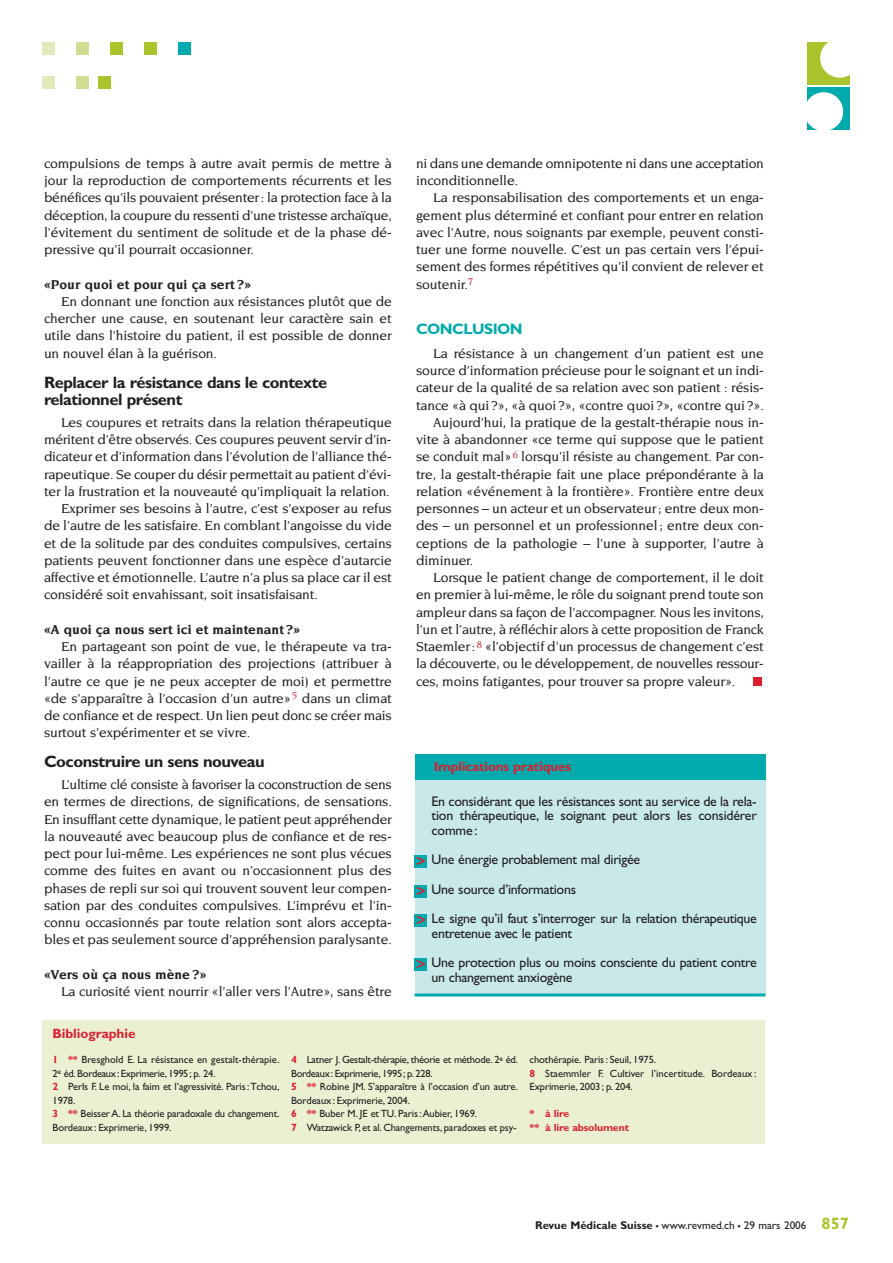
<style>
.page{position:relative;width:893px;height:1263px;background:#fff}
.page>*{position:absolute;margin:0;border:0;box-sizing:border-box;transform-origin:0 0}
.t1{font:700 16.5px/17.2px "Gill Sans";letter-spacing:-.03em;color:#231f20}
.t2{font:16.2px/29.4px "Insignia";color:#db1f31;text-align:justify}
.t3{font:700 15.15px "Gill Sans";letter-spacing:-.04em;color:#00aaad}
.t4{font:500 13.95px/17.2px "Novarese";letter-spacing:-.01em;color:#231f20;text-align:justify}
.t5{font:13.95px/29.4px "Gill Sans";letter-spacing:-.02em;color:#231f20}
.t6{font:700 13.95px "Novarese";color:#231f20}
.t7{font:700 13.5px "Gill Sans";letter-spacing:-.01em;color:#db1f31}
.t8{font:11.25px "Gill Sans";color:#231f20}
.t9{font:10.5px/13.5px "Gill Sans";letter-spacing:-.01em;color:#231f20}
.t10{font:700 10.5px/13.5px "Gill Sans";letter-spacing:-.01em;color:#db1f31}
.s1{font-weight:700;color:#db1f31}
.s2{font-weight:700}
.s3{font-weight:700;font-size:16.5px}
.s4{font-weight:700;font-size:16.5px;color:#acc42b}
</style>
<div class="page">
<svg style="left:838px;top:87px;width:12px;height:1px"></svg>
<div style="left:179px;top:43px;width:12px;height:12px;background:#00aaad"></div>
<div style="left:145px;top:43px;width:12px;height:12px;background:#acc42b"></div>
<div style="left:111px;top:43px;width:12px;height:12px;background:#acc42b"></div>
<div style="left:77px;top:43px;width:12px;height:12px;background:#d2dd93"></div>
<div style="left:43px;top:43px;width:12px;height:12px;background:#e2eabc"></div>
<div style="left:99px;top:77px;width:12px;height:12px;background:#acc42b"></div>
<div style="left:77px;top:77px;width:12px;height:12px;background:#d2dd93"></div>
<div style="left:43px;top:77px;width:12px;height:12px;background:#e2eabc"></div>
<div style="left:753px;top:677px;width:9px;height:8px;background:#db1f31"></div>
<div style="left:807px;top:43px;width:43px;height:42px;background:#acc42b"></div>
<div style="left:820px;top:38px;width:39px;height:40px;background:#fff;border-radius:50%"></div>
<div style="left:807px;top:88px;width:43px;height:42px;background:#00aaad"></div>
<div style="left:804px;top:92px;width:39px;height:39px;background:#fff;border-radius:50%"></div>
<div style="left:43px;top:1020px;width:722px;height:123px;background:#ebf0d2"></div>
<div style="left:415px;top:780px;width:350px;height:215px;background:#c8e8ea"></div>
<div style="left:415px;top:754px;width:350px;height:26px;background:#00aaad"></div>
<hr style="left:415px;top:993px;width:350px;height:3px;background:#00aaad">
<div style="left:415px;top:855px;width:12px;height:13px;background:#00aaad"></div>
<div style="left:415px;top:885px;width:12px;height:12px;background:#00aaad"></div>
<div style="left:415px;top:914px;width:12px;height:12px;background:#00aaad"></div>
<div style="left:415px;top:958px;width:12px;height:12px;background:#00aaad"></div>
<p class="t4" style="left:44px;top:155px;width:349px">compulsions de temps à autre avait permis de mettre à jour la reproduction de comportements récurrents et les bénéfices qu’ils pouvaient présenter: la protection face à la déception, la coupure du ressenti d’une tristesse archaïque, l’évitement du sentiment de solitude et de la phase dé&shy;pressive qu’il pourrait occasionner.</p>
<p class="t6" style="left:44px;top:279px;width:208px">«Pour quoi et pour qui ça sert ?»</p>
<p class="t4" style="left:44px;top:293px;width:349px;text-indent:17px">En donnant une fonction aux résistances plutôt que de chercher une cause, en soutenant leur caractère sain et utile dans l’histoire du patient, il est possible de donner un nouvel élan à la guérison.</p>
<p class="t1" style="left:44px;top:375px;width:285px">Replacer la résistance dans le contexte relationnel présent</p>
<p class="t4" style="left:61px;top:414px;width:332px">Les coupures et retraits dans la relation thérapeutique</p>
<p class="t4" style="left:44px;top:431px;width:349px">méritent d’être observés. Ces coupures peuvent servir d’in-</p>
<p class="t4" style="left:44px;top:449px;width:349px">dicateur et d’information dans l’évolution de l’alliance thé-</p>
<p class="t4" style="left:44px;top:466px;width:349px">rapeutique. Se couper du désir permettait au patient d’évi-</p>
<p class="t4" style="left:44px;top:483px;width:347px">ter la frustration et la nouveauté qu’impliquait la relation.</p>
<p class="t4" style="left:61px;top:500px;width:332px">Exprimer ses besoins à l’autre, c’est s’exposer au refus</p>
<p class="t4" style="left:44px;top:518px;width:349px">de l’autre de les satisfaire. En comblant l’angoisse du vide</p>
<p class="t4" style="left:44px;top:535px;width:349px">et de la solitude par des conduites compulsives, certains</p>
<p class="t4" style="left:44px;top:552px;width:349px">patients peuvent fonctionner dans une espèce d’autarcie</p>
<p class="t4" style="left:44px;top:569px;width:349px">affective et émotionnelle. L’autre n’a plus sa place car il est</p>
<p class="t4" style="left:44px;top:587px;width:275px">considéré soit envahissant, soit insatisfaisant.</p>
<p class="t6" style="left:44px;top:624px;width:258px">«A quoi ça nous sert ici et maintenant ?»</p>
<p class="t4" style="left:44px;top:638px;width:349px;text-indent:17px">En partageant son point de vue, le thérapeute va tra&shy;vailler à la réappropriation des projections (attribuer à l’autre ce que je ne peux accepter de moi) et permettre «de s’apparaître à l’occasion d’un autre»<sup>5</sup> dans un climat de confiance et de respect. Un lien peut donc se créer mais surtout s’expérimenter et se vivre.</p>
<p class="t1" style="left:44px;top:754px;width:222px">Coconstruire un sens nouveau</p>
<p class="t4" style="left:44px;top:776px;width:349px;text-indent:17px">L’ultime clé consiste à favoriser la coconstruction de sens en termes de directions, de significations, de sensations.<br>En insufflant cette dynamique, le patient peut appréhender la nouveauté avec beaucoup plus de confiance et de res&shy;pect pour lui-même. Les expériences ne sont plus vécues comme des fuites en avant ou n’occasionnent plus des phases de repli sur soi qui trouvent souvent leur compen&shy;sation par des conduites compulsives. L’imprévu et l’in&shy;connu occasionnés par toute relation sont alors accepta&shy;bles et pas seulement source d’appréhension paralysante.</p>
<p class="t6" style="left:44px;top:969px;width:164px">«Vers où ça nous mène ?»</p>
<p class="t4" style="left:61px;top:983px;width:332px">La curiosité vient nourrir «l’aller vers l’Autre», sans être</p>
<p class="t7" style="left:53px;top:1028px;width:85px">Bibliographie</p>
<p class="t4" style="left:416px;top:155px;width:349px">ni dans une demande omnipotente ni dans une acceptation inconditionnelle.</p>
<p class="t4" style="left:416px;top:190px;width:349px;text-indent:17px">La responsabilisation des comportements et un enga&shy;gement plus déterminé et confiant pour entrer en relation avec l’Autre, nous soignants par exemple, peuvent consti&shy;tuer une forme nouvelle. C’est un pas certain vers l’épui&shy;sement des formes répétitives qu’il convient de relever et soutenir.<sup>7</sup></p>
<p class="t3" style="left:416px;top:323px;width:108px">CONCLUSION</p>
<p class="t4" style="left:433px;top:345px;width:332px">La résistance à un changement d’un patient est une</p>
<p class="t4" style="left:416px;top:362px;width:349px">source d’information précieuse pour le soignant et un indi-</p>
<p class="t4" style="left:416px;top:380px;width:349px">cateur de la qualité de sa relation avec son patient : résis-</p>
<p class="t4" style="left:416px;top:397px;width:349px">tance «à qui ?», «à quoi ?», «contre quoi ?», «contre qui ?».</p>
<p class="t4" style="left:433px;top:414px;width:332px">Aujourd’hui, la pratique de la gestalt-thérapie nous in-</p>
<p class="t4" style="left:416px;top:431px;width:349px">vite à abandonner «ce terme qui suppose que le patient</p>
<p class="t4" style="left:416px;top:449px;width:349px">se conduit mal»<sup>6</sup> lorsqu’il résiste au changement. Par con-</p>
<p class="t4" style="left:416px;top:466px;width:349px">tre, la gestalt-thérapie fait une place prépondérante à la</p>
<p class="t4" style="left:416px;top:483px;width:349px">relation «événement à la frontière». Frontière entre deux</p>
<p class="t4" style="left:416px;top:500px;width:349px">personnes – un acteur et un observateur; entre deux mon-</p>
<p class="t4" style="left:416px;top:518px;width:349px">des – un personnel et un professionnel; entre deux con-</p>
<p class="t4" style="left:416px;top:535px;width:349px">ceptions de la pathologie – l’une à supporter, l’autre à</p>
<p class="t4" style="left:416px;top:552px;width:59px">diminuer.</p>
<p class="t4" style="left:433px;top:569px;width:332px">Lorsque le patient change de comportement, il le doit</p>
<p class="t4" style="left:416px;top:587px;width:349px">en premier à lui-même, le rôle du soignant prend toute son</p>
<p class="t4" style="left:416px;top:604px;width:349px">ampleur dans sa façon de l’accompagner. Nous les invitons,</p>
<p class="t4" style="left:416px;top:621px;width:349px">l’un et l’autre, à réfléchir alors à cette proposition de Franck</p>
<p class="t4" style="left:416px;top:638px;width:349px">Staemler: <sup>8</sup> «l’objectif d’un processus de changement c’est</p>
<p class="t4" style="left:416px;top:656px;width:349px">la découverte, ou le développement, de nouvelles ressour-</p>
<p class="t4" style="left:416px;top:673px;width:321px">ces, moins fatigantes, pour trouver sa propre valeur».</p>
<p class="t7" style="left:434px;top:762px;width:139px">Implications pratiques</p>
<p class="t5" style="left:432px;top:795px;width:327px;line-height:14.7px;text-align:justify">En considérant que les résistances sont au service de la rela&shy;tion thérapeutique, le soignant peut alors les considérer comme :</p>
<p class="t5" style="left:432px;top:846px;width:327px">Une énergie probablement mal dirigée<br>Une source d’informations<br>Le signe qu’il faut s’interroger sur la relation thérapeutique</p>
<p class="t5" style="left:432px;top:920px;width:327px">entretenue avec le patient<br>Une protection plus ou moins consciente du patient contre</p>
<p class="t5" style="left:432px;top:964px;width:142px">un changement anxiogène</p>
<p class="t2" style="left:416px;top:845px;width:11px">&gt; &gt; &gt;</p>
<p class="t2" style="left:416px;top:948px;width:11px">&gt;</p>
<p class="t9" style="left:53px;top:1054px;width:228px"><span class="s1">1 **</span> Bresghold E. La résistance en gestalt-thérapie.<br>2<sup>e</sup> éd. Bordeaux: Exprimerie, 1995; p. 24.<br><span class="s1">2</span> Perls F. Le moi, la faim et l’agressivité. Paris:Tchou, 1978.<br><span class="s1">3 **</span> Beisser A. La théorie paradoxale du changement.<br>Bordeaux : Exprimerie, 1999.</p>
<p class="t9" style="left:291px;top:1054px;width:228px"><span class="s1">4</span> Latner J. Gestalt-thérapie, théorie et méthode. 2<sup>e</sup> éd.<br>Bordeaux: Exprimerie, 1995; p. 228.<br><span class="s1">5 **</span> Robine JM. S’apparaître à l’occasion d’un autre.<br>Bordeaux : Exprimerie, 2004.<br><span class="s1">6 **</span> Buber M. JE et TU. Paris:Aubier, 1969.<br><span class="s1">7</span> Watzawick P, et al.Changements, paradoxes et psy-</p>
<p class="t9" style="left:530px;top:1054px;width:228px">chothérapie. Paris: Seuil, 1975.<br><span class="s1">8</span> Staemmler F. Cultiver l’incertitude. Bordeaux :<br>Exprimerie, 2003 ; p. 204.</p>
<p class="t10" style="left:530px;top:1108px;width:101px">* à lire<br>** à lire absolument</p>
<p class="t8" style="left:535px;top:1221px;width:315px"><span class="s2">Revue Médicale Suisse</span> <span class="s3">–</span> www.revmed.ch <span class="s3">–</span> 29 mars 2006 <span class="s4">857</span></p>
</div>
